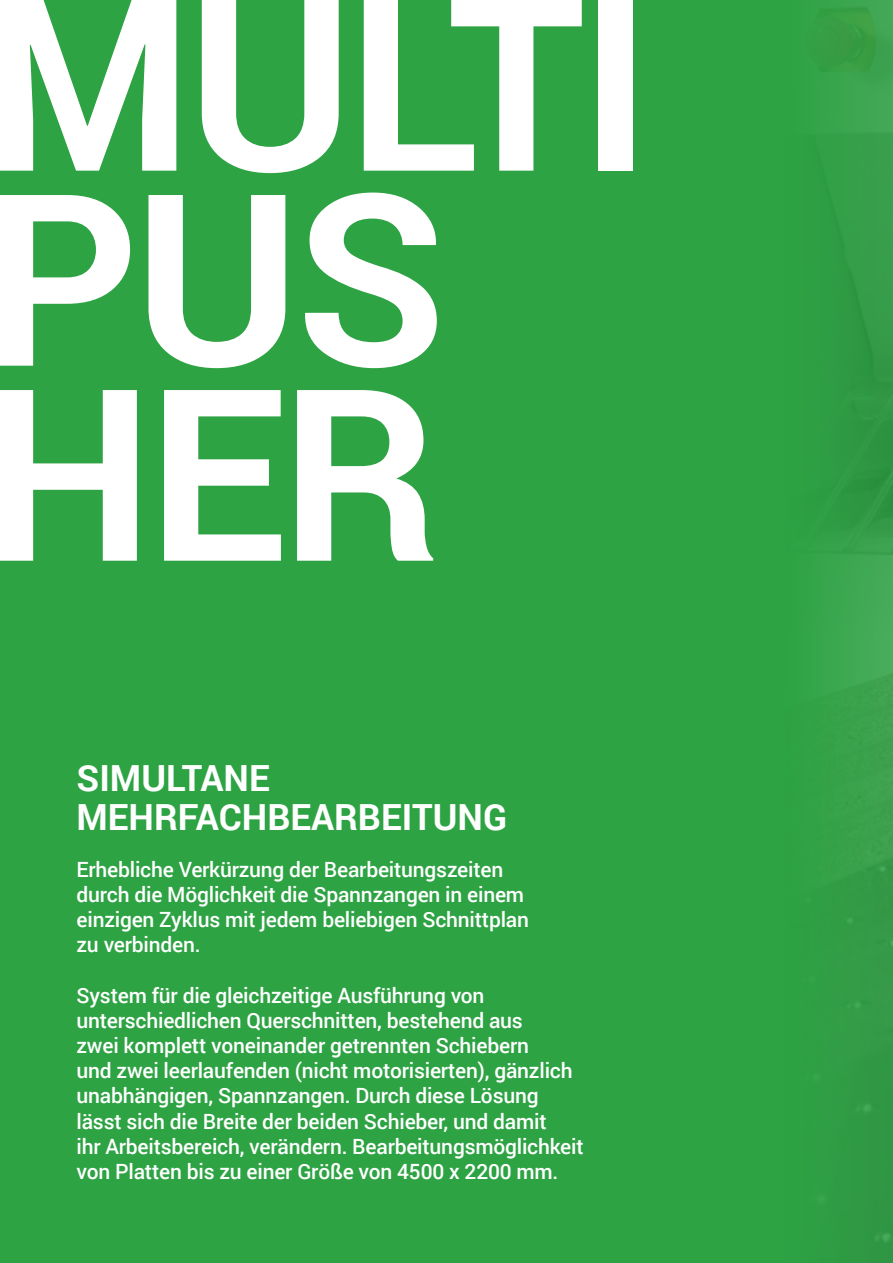
<style>
.page{position:relative;width:893px;height:1263px;background:#2da343}
.page>*{position:absolute;margin:0;border:0;box-sizing:border-box;transform-origin:0 0}
.t1{font:700 240px "Roboto";letter-spacing:-.02em;color:#fff}
.t2{font:700 36px/39px "Roboto";color:#fff}
.t3{font:500 21px/25.2px "Roboto";letter-spacing:-.01em;color:#fff}
</style>
<div class="page">
<p class="t1" style="left:-17px;top:-84px;width:669px">MULTI</p>
<p class="t1" style="left:-17px;top:111px;width:465px">PUS</p>
<p class="t1" style="left:-17px;top:306px;width:458px">HER</p>
<p class="t2" style="left:77px;top:757px;width:432px">SIMULTANE<br>MEHRFACHBEARBEITUNG</p>
<p class="t3" style="left:77px;top:856px;width:454px">Erhebliche Verkürzung der Bearbeitungszeiten durch die Möglichkeit die Spannzangen in einem einzigen Zyklus mit jedem beliebigen Schnittplan zu verbinden.</p>
<p class="t3" style="left:77px;top:982px;width:509px">System für die gleichzeitige Ausführung von unterschiedlichen Querschnitten, bestehend aus<br>zwei komplett voneinander getrennten Schiebern<br>und zwei leerlaufenden (nicht motorisierten), gänzlich unabhängigen, Spannzangen. Durch diese Lösung lässt sich die Breite der beiden Schieber, und damit<br>ihr Arbeitsbereich, verändern. Bearbeitungsmöglichkeit von Platten bis zu einer Größe von 4500 x 2200 mm.</p>
</div>
